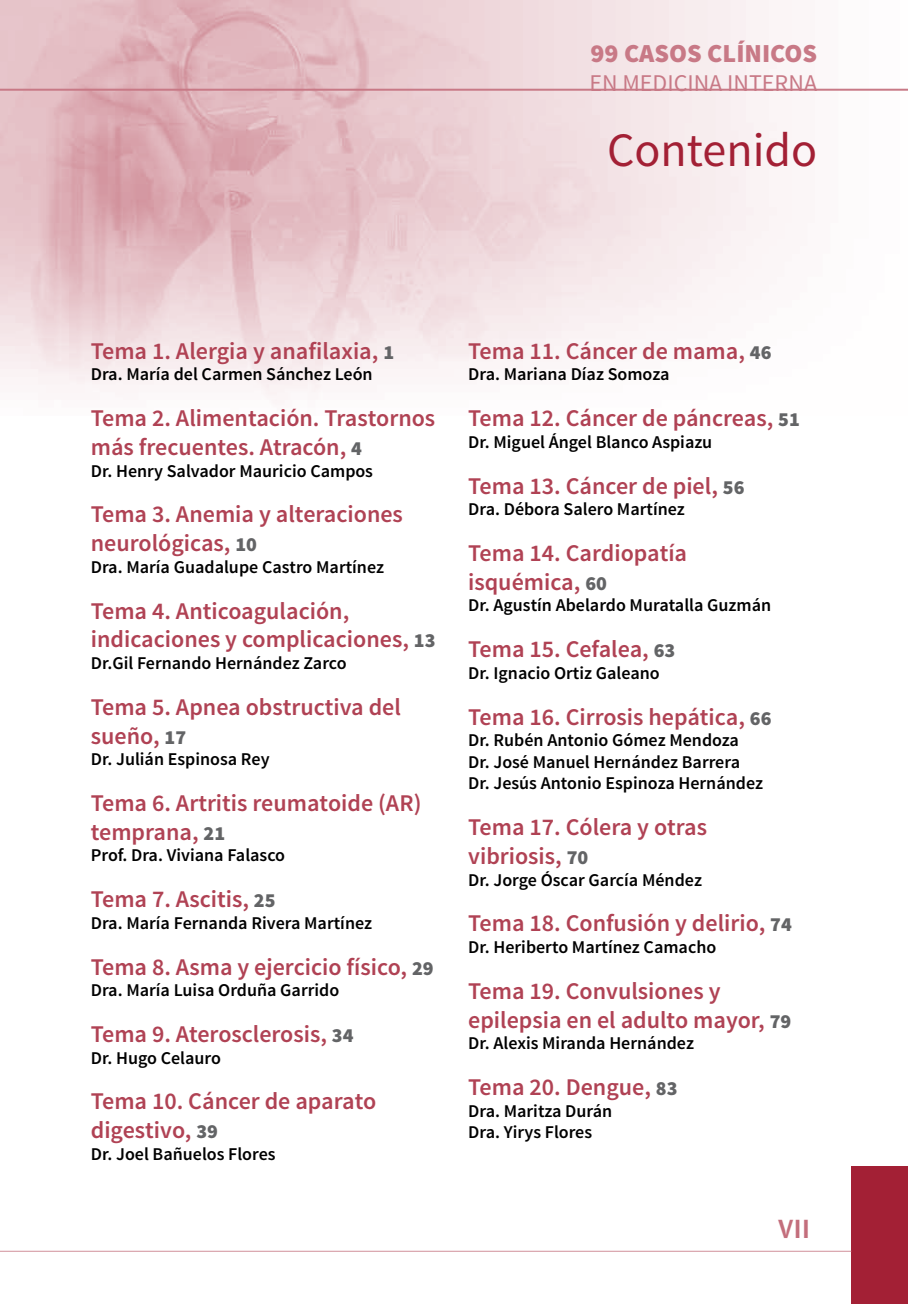
<style>
.page{position:relative;width:908px;height:1304px;background:#fff}
.page>*{position:absolute;margin:0;border:0;box-sizing:border-box;transform-origin:0 0}
.t1{font:48px "Source Sans Pro";color:#a32035}
.t2{font:500 28px "Amplitude";color:#c36e7c}
.t3{font:900 26px "Source Sans Pro";color:#c87986}
.t4{font:600 24px/28.8px "Source Sans Pro";color:#b04254}
.t5{font:24px "Source Sans Pro";color:#c87986}
.t6{font:600 18px/21.6px "Source Sans Pro";color:#000}
.s1{font-weight:900;font-size:20px;color:#636466}
</style>
<div class="page">
<hr style="left:0;top:89px;width:907px;height:2px;background:#c87986">
<div style="left:850px;top:1166px;width:57px;height:138px;background:#a32035"></div>
<hr style="left:0;top:1251px;width:850px;height:1px;background:#d1909a">
<p class="t3" style="left:590px;top:36px;width:228px">99 CASOS CLÍNICOS</p>
<p class="t5" style="left:589px;top:68px;width:229px">EN MEDICINA INTERNA</p>
<h1 class="t1" style="left:606px;top:120px;width:211px">Contenido</h1>
<p class="t4" style="left:91px;top:337px;width:305px">Tema 1. Alergia y anafilaxia, <span class="s1">1</span></p>
<p class="t6" style="left:91px;top:364px;width:283px">Dra. María del Carmen Sánchez León</p>
<p class="t4" style="left:91px;top:404px;width:346px">Tema 2. Alimentación. Trastornos más frecuentes. Atracón, <span class="s1">4</span></p>
<p class="t6" style="left:91px;top:460px;width:284px">Dr. Henry Salvador Mauricio Campos</p>
<p class="t4" style="left:91px;top:501px;width:313px">Tema 3. Anemia y alteraciones neurológicas, <span class="s1">10</span></p>
<p class="t6" style="left:91px;top:556px;width:295px">Dra. María Guadalupe Castro Martínez</p>
<p class="t4" style="left:91px;top:597px;width:346px">Tema 4. Anticoagulación, indicaciones y complicaciones, <span class="s1">13</span></p>
<p class="t6" style="left:91px;top:653px;width:257px">Dr.Gil Fernando Hernández Zarco</p>
<p class="t4" style="left:91px;top:693px;width:311px">Tema 5. Apnea obstructiva del sueño, <span class="s1">17</span></p>
<p class="t6" style="left:91px;top:749px;width:180px">Dr. Julián Espinosa Rey</p>
<p class="t4" style="left:91px;top:789px;width:332px">Tema 6. Artritis reumatoide (AR) temprana, <span class="s1">21</span></p>
<p class="t6" style="left:91px;top:845px;width:196px">Prof. Dra. Viviana Falasco</p>
<p class="t4" style="left:91px;top:885px;width:186px">Tema 7. Ascitis, <span class="s1">25</span></p>
<p class="t6" style="left:91px;top:912px;width:283px">Dra. María Fernanda Rivera Martínez</p>
<p class="t4" style="left:91px;top:953px;width:344px">Tema 8. Asma y ejercicio físico, <span class="s1">29</span></p>
<p class="t6" style="left:91px;top:980px;width:250px">Dra. María Luisa Orduña Garrido</p>
<p class="t4" style="left:91px;top:1020px;width:264px">Tema 9. Aterosclerosis, <span class="s1">34</span></p>
<p class="t6" style="left:91px;top:1047px;width:132px">Dr. Hugo Celauro</p>
<p class="t4" style="left:91px;top:1088px;width:287px">Tema 10. Cáncer de aparato digestivo, <span class="s1">39</span></p>
<p class="t6" style="left:91px;top:1143px;width:186px">Dr. Joel Bañuelos Flores</p>
<p class="t4" style="left:468px;top:337px;width:305px">Tema 11. Cáncer de mama, <span class="s1">46</span></p>
<p class="t6" style="left:468px;top:364px;width:203px">Dra. Mariana Díaz Somoza</p>
<p class="t4" style="left:468px;top:404px;width:333px">Tema 12. Cáncer de páncreas, <span class="s1">51</span></p>
<p class="t6" style="left:468px;top:431px;width:245px">Dr. Miguel Ángel Blanco Aspiazu</p>
<p class="t4" style="left:468px;top:472px;width:278px">Tema 13. Cáncer de piel, <span class="s1">56</span></p>
<p class="t6" style="left:468px;top:499px;width:218px">Dra. Débora Salero Martínez</p>
<p class="t4" style="left:468px;top:539px;width:220px">Tema 14. Cardiopatía isquémica, <span class="s1">60</span></p>
<p class="t6" style="left:468px;top:595px;width:304px">Dr. Agustín Abelardo Muratalla Guzmán</p>
<p class="t4" style="left:468px;top:635px;width:209px">Tema 15. Cefalea, <span class="s1">63</span></p>
<p class="t6" style="left:468px;top:662px;width:193px">Dr. Ignacio Ortiz Galeano</p>
<p class="t4" style="left:468px;top:703px;width:304px">Tema 16. Cirrosis hepática, <span class="s1">66</span></p>
<p class="t6" style="left:468px;top:730px;width:296px">Dr. Rubén Antonio Gómez Mendoza<br>Dr. José Manuel Hernández Barrera<br>Dr. Jesús Antonio Espinoza Hernández</p>
<p class="t4" style="left:468px;top:813px;width:240px">Tema 17. Cólera y otras vibriosis, <span class="s1">70</span></p>
<p class="t6" style="left:468px;top:869px;width:235px">Dr. Jorge Óscar García Méndez</p>
<p class="t4" style="left:468px;top:910px;width:325px">Tema 18. Confusión y delirio, <span class="s1">74</span></p>
<p class="t6" style="left:468px;top:937px;width:249px">Dr. Heriberto Martínez Camacho</p>
<p class="t4" style="left:468px;top:977px;width:324px">Tema 19. Convulsiones y epilepsia en el adulto mayor, <span class="s1">79</span></p>
<p class="t6" style="left:468px;top:1033px;width:227px">Dr. Alexis Miranda Hernández</p>
<p class="t4" style="left:468px;top:1073px;width:211px">Tema 20. Dengue, <span class="s1">83</span></p>
<p class="t6" style="left:468px;top:1100px;width:146px">Dra. Maritza Durán<br>Dra. Yirys Flores</p>
<p class="t2" style="left:777px;top:1213px;width:34px">VII</p>
</div>
